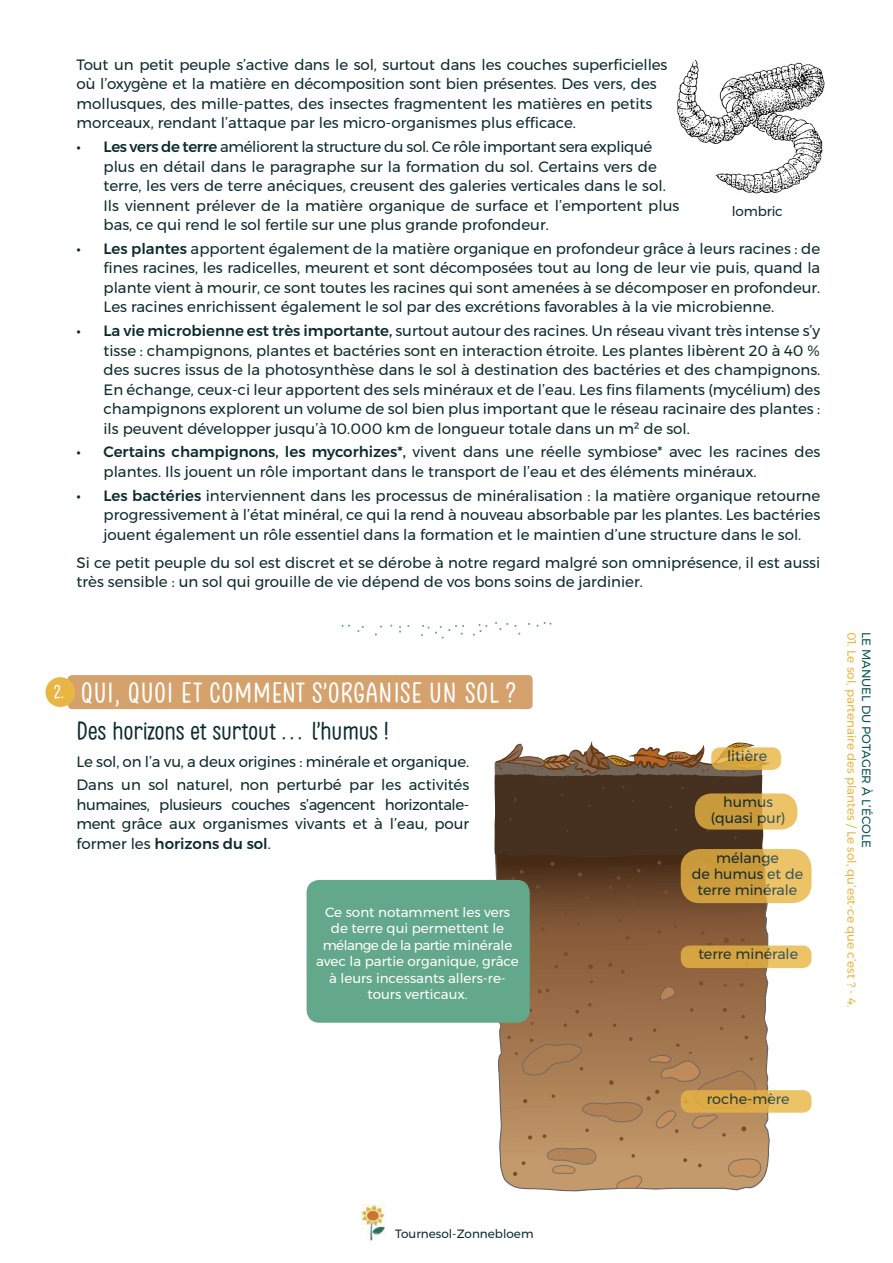
<style>
.page{position:relative;width:893px;height:1263px;background:#fff}
.page>*{position:absolute;margin:0;border:0;box-sizing:border-box;transform-origin:0 0}
.t1{font:27px "Clambake October Six";letter-spacing:.02em;color:#fff}
.t2{font:24px "Clambake October Six";letter-spacing:-.01em;color:#0c2b2e}
.t3{font:18px "Clambake October Six";color:#fff}
.t4{font:15px/19.5px "Montserrat";color:#0c2b2e}
.t5{font:14.25px/15.9px "Montserrat";color:#0c2b2e;text-align:center}
.t6{font:13.5px/16.5px "Montserrat";color:#fff;text-align:center}
.t7{font:13.5px "Montserrat";letter-spacing:-.01em;color:#0c2b2e}
.t8{font:12px "Montserrat";color:#e9b543}
.t9{font:12px "Montserrat";color:#0a5650}
.t10{font:12px "Montserrat";color:#0c2b2e}
.s1{font-weight:500}
</style>
<div class="page">
<img style="left:362px;top:1205px;width:24px;height:36px">
<div style="left:68px;top:675px;width:465px;height:34px;background:#d5a16c;border-radius:4px"></div>
<svg style="left:495px;top:622px;width:13px;height:8px"></svg>
<svg style="left:357px;top:626px;width:7px;height:6px"></svg>
<svg style="left:473px;top:624px;width:14px;height:12px"></svg>
<svg style="left:421px;top:625px;width:43px;height:13px"></svg>
<div style="left:45px;top:677px;width:30px;height:30px;background:#e9b543;border-radius:50%"></div>
<img style="left:677px;top:59px;width:148px;height:135px">
<svg style="left:498px;top:946px;width:272px;height:245px;background:#b18b65"></svg>
<svg style="left:547px;top:1148px;width:49px;height:26px"></svg>
<svg style="left:616px;top:1175px;width:26px;height:13px"></svg>
<svg style="left:728px;top:1158px;width:33px;height:20px"></svg>
<svg style="left:564px;top:952px;width:4px;height:4px"></svg>
<svg style="left:608px;top:963px;width:4px;height:4px"></svg>
<svg style="left:588px;top:964px;width:5px;height:5px"></svg>
<svg style="left:631px;top:1154px;width:4px;height:3px"></svg>
<svg style="left:522px;top:1161px;width:3px;height:4px"></svg>
<svg style="left:513px;top:1172px;width:4px;height:4px"></svg>
<svg style="left:683px;top:1158px;width:4px;height:4px"></svg>
<svg style="left:698px;top:1163px;width:4px;height:4px"></svg>
<svg style="left:507px;top:979px;width:249px;height:162px;background:#a67a52"></svg>
<svg style="left:494px;top:741px;width:276px;height:205px;background:#6b4f3a"></svg>
<svg style="left:711px;top:747px;width:70px;height:23px;background:#e1b557"></svg>
<svg style="left:695px;top:793px;width:102px;height:36px;background:#d3a64a"></svg>
<svg style="left:681px;top:849px;width:130px;height:54px;background:#d7a94b"></svg>
<svg style="left:681px;top:945px;width:130px;height:23px;background:#dcad4f"></svg>
<svg style="left:681px;top:1090px;width:130px;height:23px;background:#e1b252"></svg>
<div style="left:307px;top:880px;width:223px;height:143px;background:#63a88a;border-radius:13px"></div>
<p class="t4" style="left:77px;top:55px;width:592px">Tout un petit peuple s’active dans le sol, surtout dans les couches superficielles où l’oxygène et la matière en décomposition sont bien présentes. Des vers, des mollusques, des mille-pattes, des insectes fragmentent les matières en petits morceaux, rendant l’attaque par les micro-organismes plus efficace.</p>
<p class="t4" style="left:104px;top:137px;width:577px;text-indent:-27px"><span class="s1">• Les vers de terre</span> améliorent la structure du sol. Ce rôle important sera expliqué plus en détail dans le paragraphe sur la formation du sol. Certains vers de terre, les vers de terre anéciques, creusent des galeries verticales dans le sol.<br>Ils viennent prélever de la matière organique de surface et l’emportent plus bas, ce qui rend le sol fertile sur une plus grande profondeur.</p>
<p class="t4" style="left:104px;top:239px;width:718px;text-align:justify;text-indent:-27px"><span class="s1">• Les plantes</span> apportent également de la matière organique en profondeur grâce à leurs racines : de fines racines, les radicelles, meurent et sont décomposées tout au long de leur vie puis, quand la plante vient à mourir, ce sont toutes les racines qui sont amenées à se décomposer en profondeur.<br>Les racines enrichissent également le sol par des excrétions favorables à la vie microbienne.</p>
<p class="t4" style="left:104px;top:321px;width:718px;text-align:justify;text-indent:-27px"><span class="s1">• La vie microbienne est très importante,</span> surtout autour des racines. Un réseau vivant très intense s’y tisse : champignons, plantes et bactéries sont en interaction étroite. Les plantes libèrent 20 à 40 % des sucres issus de la photosynthèse dans le sol à destination des bactéries et des champignons.<br>En échange, ceux-ci leur apportent des sels minéraux et de l’eau. Les fins filaments (mycélium) des champignons explorent un volume de sol bien plus important que le réseau racinaire des plantes : ils peuvent développer jusqu’à 10.000 km de longueur totale dans un m² de sol.</p>
<p class="t4" style="left:104px;top:442px;width:718px;text-indent:-27px"><span class="s1">• Certains champignons, les mycorhizes*,</span> vivent dans une réelle symbiose* avec les racines des plantes. Ils jouent un rôle important dans le transport de l’eau et des éléments minéraux.</p>
<p class="t4" style="left:104px;top:485px;width:718px;text-align:justify;text-indent:-27px"><span class="s1">• Les bactéries</span> interviennent dans les processus de minéralisation : la matière organique retourne progressivement à l’état minéral, ce qui la rend à nouveau absorbable par les plantes. Les bactéries jouent également un rôle essentiel dans la formation et le maintien d’une structure dans le sol.</p>
<p class="t4" style="left:77px;top:552px;width:745px">Si ce petit peuple du sol est discret et se dérobe à notre regard malgré son omniprésence, il est aussi très sensible : un sol qui grouille de vie dépend de vos bons soins de jardinier.</p>
<p class="t7" style="left:732px;top:201px;width:53px">lombric</p>
<p class="t3" style="left:54px;top:682px;width:12px">2.</p>
<h1 class="t1" style="left:81px;top:677px;width:436px">QUI, QUOI ET COMMENT S’ORGANISE UN SOL ?</h1>
<h2 class="t2" style="left:77px;top:717px;width:314px">Des horizons et surtout … l’humus !</h2>
<p class="t4" style="left:77px;top:749px;width:394px;line-height:23.7px">Le sol, on l’a vu, a deux origines : minérale et organique.<br>Dans un sol naturel, non perturbé par les activités</p>
<p class="t4" style="left:77px;top:795px;width:394px;text-align:justify">humaines, plusieurs couches s’agencent horizontale&shy;ment grâce aux organismes vivants et à l’eau, pour former les <span class="s1">horizons du sol</span>.</p>
<p class="t6" style="left:316px;top:903px;width:204px">Ce sont notamment les vers de terre qui permettent le mélange de la partie minérale avec la partie organique, grâce à leurs incessants allers-re&shy;tours verticaux.</p>
<p class="t5" style="left:727px;top:748px;width:41px">litière</p>
<p class="t5" style="left:711px;top:794px;width:76px">humus (quasi pur)</p>
<p class="t5" style="left:692px;top:850px;width:113px">mélange<br>de humus et de terre minérale</p>
<p class="t5" style="left:698px;top:946px;width:101px">terre minérale</p>
<p class="t8" style="left:861px;top:631px;width:377px;rotate:90deg">01. Le sol, partenaire des plantes / Le sol, qu’est-ce que c’est ? - 4.</p>
<p class="t9" style="left:876px;top:631px;width:218px;rotate:90deg">LE MANUEL DU POTAGER À L’ÉCOLE</p>
<p class="t5" style="left:707px;top:1091px;width:84px">roche-mère</p>
<p class="t10" style="left:395px;top:1225px;width:140px">Tournesol-Zonnebloem</p>
</div>
